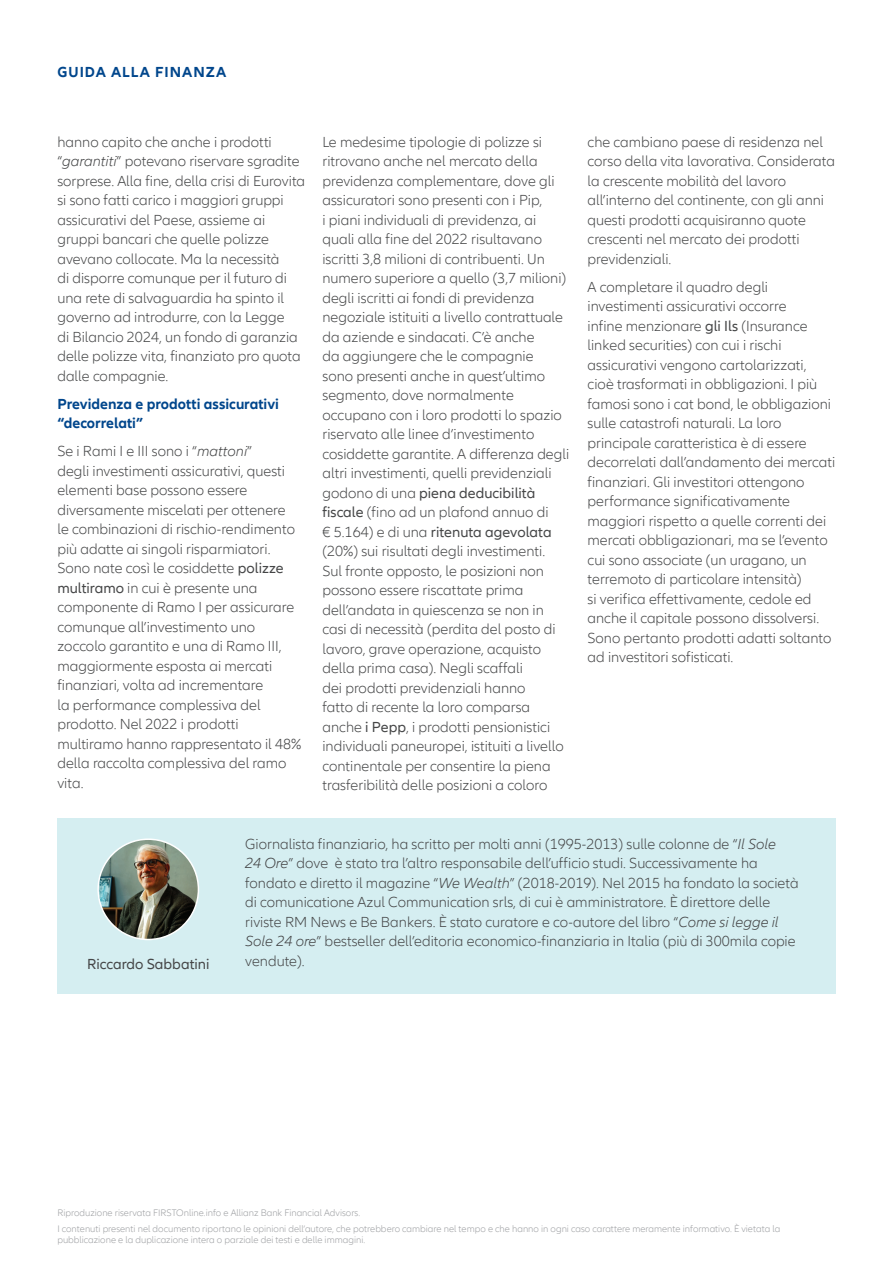
<style>
.page{position:relative;width:893px;height:1263px;background:#fff}
.page>*{position:absolute;margin:0;border:0;box-sizing:border-box;transform-origin:0 0}
.t1{font:300 15px/19.5px "Allianz Neo";color:#454647}
.t2{font:700 15px/19.5px "Allianz Neo";color:#01468c}
.t3{font:15px "Allianz Neo";color:#454647}
.t4{font:700 15px "Allianz Neo";letter-spacing:.07em;color:#01468c}
.t5{font:300 9.75px/11.7px "Allianz Neo";color:#9d9fa2}
.s1{font-style:italic}
.s2{font-weight:400}
</style>
<div class="page">
<div style="left:57px;top:818px;width:779px;height:175px;background:#d5eef1"></div>
<img style="left:98px;top:839px;width:100px;height:100px;border-radius:50px">
<div style="left:97px;top:838px;width:102px;height:102px;border:2px solid #fff;border-radius:50%"></div>
<p class="t4" style="left:57px;top:63px;width:171px">GUIDA ALLA FINANZA</p>
<p class="t1" style="left:57px;top:133px;width:249px">hanno capito che anche i prodotti “<span class="s1">garantiti</span>” potevano riservare sgradite sorprese. Alla fine, della crisi di Eurovita si sono fatti carico i maggiori gruppi assicurativi del Paese, assieme ai gruppi bancari che quelle polizze avevano collocate. Ma la necessità<br>di disporre comunque per il futuro di una rete di salvaguardia ha spinto il governo ad introdurre, con la Legge<br>di Bilancio 2024, un fondo di garanzia delle polizze vita, finanziato pro quota dalle compagnie.</p>
<p class="t2" style="left:57px;top:394px;width:223px">Previdenza e prodotti assicurativi “decorrelati”</p>
<p class="t1" style="left:57px;top:442px;width:246px">Se i Rami I e III sono i “<span class="s1">mattoni</span>”<br>degli investimenti assicurativi, questi elementi base possono essere diversamente miscelati per ottenere<br>le combinazioni di rischio-rendimento più adatte ai singoli risparmiatori.<br>Sono nate così le cosiddette <span class="s2">polizze multiramo</span> in cui è presente una componente di Ramo I per assicurare comunque all’investimento uno zoccolo garantito e una di Ramo III, maggiormente esposta ai mercati finanziari, volta ad incrementare<br>la performance complessiva del prodotto. Nel 2022 i prodotti multiramo hanno rappresentato il 48% della raccolta complessiva del ramo vita.</p>
<p class="t1" style="left:322px;top:133px;width:248px">Le medesime tipologie di polizze si ritrovano anche nel mercato della previdenza complementare, dove gli assicuratori sono presenti con i Pip,<br>i piani individuali di previdenza, ai quali alla fine del 2022 risultavano iscritti 3,8 milioni di contribuenti. Un numero superiore a quello (3,7 milioni) degli iscritti ai fondi di previdenza negoziale istituiti a livello contrattuale da aziende e sindacati. C’è anche<br>da aggiungere che le compagnie<br>sono presenti anche in quest’ultimo segmento, dove normalmente occupano con i loro prodotti lo spazio riservato alle linee d’investimento cosiddette garantite. A differenza degli altri investimenti, quelli previdenziali godono di una <span class="s2">piena deducibilità fiscale</span> (fino ad un plafond annuo di<br>€ 5.164) e di una <span class="s2">ritenuta agevolata </span>(20%) sui risultati degli investimenti.<br>Sul fronte opposto, le posizioni non possono essere riscattate prima dell’andata in quiescenza se non in casi di necessità (perdita del posto di lavoro, grave operazione, acquisto della prima casa). Negli scaffali<br>dei prodotti previdenziali hanno<br>fatto di recente la loro comparsa anche <span class="s2">i Pepp</span>, i prodotti pensionistici individuali paneuropei, istituiti a livello continentale per consentire la piena trasferibilità delle posizioni a coloro</p>
<p class="t1" style="left:587px;top:133px;width:249px">che cambiano paese di residenza nel corso della vita lavorativa. Considerata la crescente mobilità del lavoro all’interno del continente, con gli anni questi prodotti acquisiranno quote crescenti nel mercato dei prodotti previdenziali.</p>
<p class="t1" style="left:587px;top:278px;width:249px">A completare il quadro degli investimenti assicurativi occorre<br>infine menzionare <span class="s2">gli Ils</span> (Insurance linked securities) con cui i rischi assicurativi vengono cartolarizzati, cioè trasformati in obbligazioni. I più famosi sono i cat bond, le obbligazioni sulle catastrofi naturali. La loro principale caratteristica è di essere decorrelati dall’andamento dei mercati finanziari. Gli investitori ottengono performance significativamente maggiori rispetto a quelle correnti dei mercati obbligazionari, ma se l’evento cui sono associate (un uragano, un terremoto di particolare intensità)<br>si verifica effettivamente, cedole ed anche il capitale possono dissolversi.<br>Sono pertanto prodotti adatti soltanto ad investitori sofisticati.</p>
<p class="t3" style="left:87px;top:956px;width:124px">Riccardo Sabbatini</p>
<p class="t1" style="left:245px;top:835px;width:555px">Giornalista finanziario, ha scritto per molti anni (1995-2013) sulle colonne de “<span class="s1">Il Sole<br>24 Ore</span>” dove è stato tra l’altro responsabile dell’ufficio studi. Successivamente ha fondato e diretto il magazine “<span class="s1">We Wealth</span>” (2018-2019). Nel 2015 ha fondato la società di comunicatione Azul Communication srls, di cui è amministratore. È direttore delle riviste RM News e Be Bankers. È stato curatore e co-autore del libro “<span class="s1">Come si legge il Sole 24 ore</span>” bestseller dell’editoria economico-finanziaria in Italia (più di 300mila copie vendute).</p>
<p class="t5" style="left:57px;top:1207px;width:304px">Riproduzione riservata FIRSTOnline.info e Allianz Bank Financial Advisors.</p>
<p class="t5" style="left:57px;top:1223px;width:724px">I contenuti presenti nel documento riportano le opinioni dell’autore, che potrebbero cambiare nel tempo e che hanno in ogni caso carattere meramente informativo. È vietata la pubblicazione e la duplicazione intera o parziale dei testi e delle immagini.</p>
</div>
